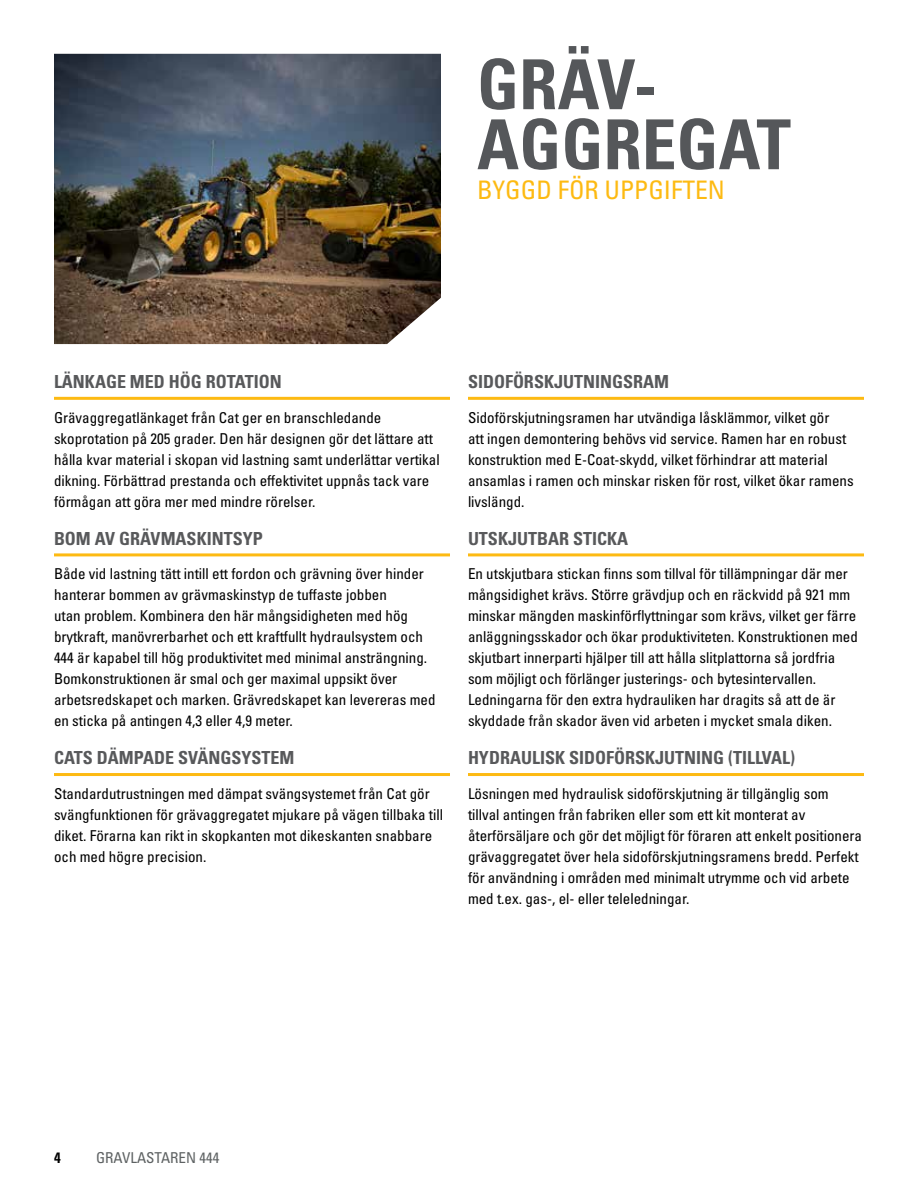
<style>
.page{position:relative;width:918px;height:1188px;background:#fff}
.page>*{position:absolute;margin:0;border:0;box-sizing:border-box;transform-origin:0 0}
.t1{font:69px/60px "Univers LTCYR 67 Bold Cond";color:#55575a}
.t2{font:condensed 25.5px "Univers LTCYR 57";color:#fdba12}
.t3{font:18px "Univers LTCYR 67 Bold Cond";color:#58595b}
.t4{font:condensed 15px/21px "Univers LTCYR 57";color:#000}
.t5{font:condensed 15px "Univers LTCYR 57";color:#5e6263}
.t6{font:15px "Univers LTCYR 67 Bold Cond";color:#000}
</style>
<div class="page">
<img style="left:54px;top:54px;width:387px;height:290px">
<hr style="left:54px;top:397px;width:396px;height:3px;background:#fdba12">
<hr style="left:54px;top:553px;width:396px;height:3px;background:#fdba12">
<hr style="left:54px;top:773px;width:396px;height:3px;background:#fdba12">
<hr style="left:468px;top:397px;width:396px;height:3px;background:#fdba12">
<hr style="left:468px;top:553px;width:396px;height:3px;background:#fdba12">
<hr style="left:468px;top:773px;width:396px;height:3px;background:#fdba12">
<h1 class="t1" style="left:477px;top:54px;width:316px">GRÄV-<br>AGGREGAT</h1>
<h2 class="t2" style="left:477px;top:174px;width:249px">BYGGD FÖR UPPGIFTEN</h2>
<p class="t3" style="left:54px;top:371px;width:229px">LÄNKAGE MED HÖG ROTATION</p>
<p class="t4" style="left:54px;top:406px;width:387px">Grävaggregatlänkaget från Cat ger en branschledande skoprotation på 205 grader. Den här designen gör det lättare att hålla kvar material i skopan vid lastning samt underlättar vertikal dikning. Förbättrad prestanda och effektivitet uppnås tack vare förmågan att göra mer med mindre rörelser.</p>
<p class="t3" style="left:54px;top:527px;width:210px">BOM AV GRÄVMASKINTSYP</p>
<p class="t4" style="left:54px;top:563px;width:383px">Både vid lastning tätt intill ett fordon och grävning över hinder hanterar bommen av grävmaskinstyp de tuffaste jobben<br>utan problem. Kombinera den här mångsidigheten med hög brytkraft, manövrerbarhet och ett kraftfullt hydraulsystem och 444 är kapabel till hög produktivitet med minimal ansträngning.<br>Bomkonstruktionen är smal och ger maximal uppsikt över arbetsredskapet och marken. Grävredskapet kan levereras med en sticka på antingen 4,3 eller 4,9 meter.</p>
<p class="t3" style="left:54px;top:747px;width:242px">CATS DÄMPADE SVÄNGSYSTEM</p>
<p class="t4" style="left:54px;top:783px;width:391px">Standardutrustningen med dämpat svängsystemet från Cat gör svängfunktionen för grävaggregatet mjukare på vägen tillbaka till diket. Förarna kan rikt in skopkanten mot dikeskanten snabbare och med högre precision.</p>
<p class="t3" style="left:468px;top:371px;width:203px">SIDOFÖRSKJUTNINGSRAM</p>
<p class="t4" style="left:468px;top:406px;width:387px">Sidoförskjutningsramen har utvändiga låsklämmor, vilket gör<br>att ingen demontering behövs vid service. Ramen har en robust konstruktion med E-Coat-skydd, vilket förhindrar att material ansamlas i ramen och minskar risken för rost, vilket ökar ramens livslängd.</p>
<p class="t3" style="left:468px;top:527px;width:162px">UTSKJUTBAR STICKA</p>
<p class="t4" style="left:468px;top:563px;width:391px">En utskjutbara stickan finns som tillval för tillämpningar där mer mångsidighet krävs. Större grävdjup och en räckvidd på 921 mm minskar mängden maskinförflyttningar som krävs, vilket ger färre anläggningsskador och ökar produktiviteten. Konstruktionen med skjutbart innerparti hjälper till att hålla slitplattorna så jordfria som möjligt och förlänger justerings- och bytesintervallen.<br>Ledningarna för den extra hydrauliken har dragits så att de är skyddade från skador även vid arbeten i mycket smala diken.</p>
<p class="t3" style="left:468px;top:747px;width:329px">HYDRAULISK SIDOFÖRSKJUTNING (TILLVAL)</p>
<p class="t4" style="left:468px;top:783px;width:396px">Lösningen med hydraulisk sidoförskjutning är tillgänglig som tillval antingen från fabriken eller som ett kit monterat av återförsäljare och gör det möjligt för föraren att enkelt positionera grävaggregatet över hela sidoförskjutningsramens bredd. Perfekt för användning i områden med minimalt utrymme och vid arbete med t.ex. gas-, el- eller teleledningar.</p>
<p class="t6" style="left:54px;top:1148px;width:8px">4</p>
<p class="t5" style="left:96px;top:1148px;width:125px">GRAVLASTAREN 444</p>
</div>
